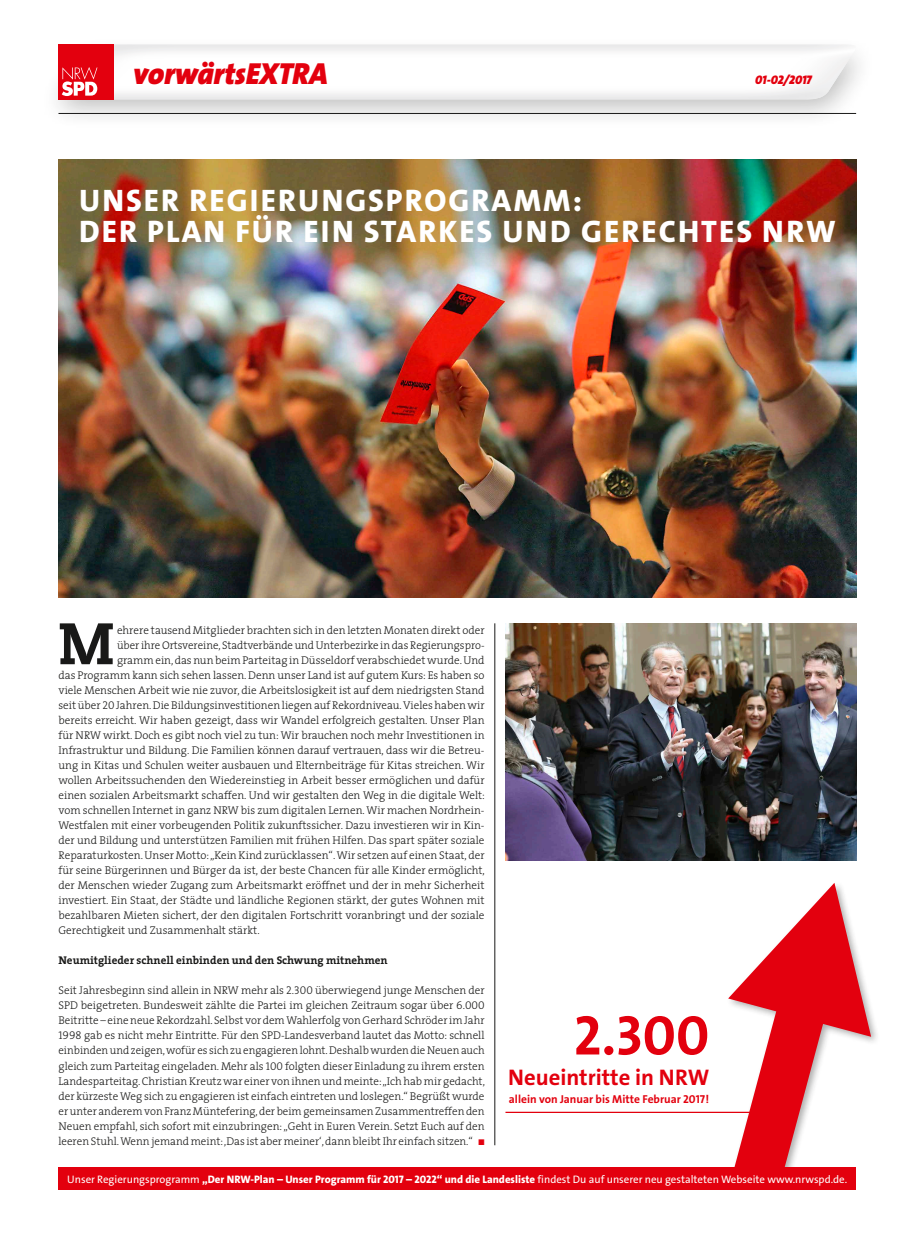
<style>
.page{position:relative;width:904px;height:1241px;background:#fff}
.page>*{position:absolute;margin:0;border:0;box-sizing:border-box;transform-origin:0 0}
.t1{font:800 58.38px "Caecilia LT Std";color:#191918}
.t2{font:56.25px "The Sans LP7 Bld";color:#e3000e}
.t3{font:31.25px/31.2px "The Sans LP8 Ex Bld";letter-spacing:.065em;color:#fff}
.t4{font:30.62px "The Sans LP9 Black IT";letter-spacing:-.005em;color:#e3000e}
.t5{font:22.62px "The Sans LP7 Bld";color:#e3000e}
.t6{font:12.5px "The Sans LP9 Black IT";letter-spacing:-.01em;color:#e3000e}
.t7{font:11.5px "The Sans LP7 Bld";color:#e3000e}
.t8{font:300 11.25px/15px "The Serif";color:#191918;text-align:justify}
.t9{font:700 11.25px "The Serif";color:#191918}
.t10{font:10.88px "The Sans LP5 Plain";color:#fff}
.s1{font-family:"The Serif Light Caps";font-weight:400}
.s2{color:#e3000e}
.s3{font-family:"The Sans LP8 Ex Bld"}
</style>
<div class="page">
<div style="left:725px;top:880px;width:155px;height:311px;background:#191918;opacity:.35"></div>
<svg style="left:728px;top:882px;width:143px;height:299px"></svg>
<hr style="left:505px;top:1111px;width:283px;height:1px;background:#e3000e">
<div style="left:40px;top:37px;width:837px;height:93px;background:#191918;opacity:.29"></div>
<hr style="left:58px;top:113px;width:798px;height:1px;background:#191918">
<img style="left:57px;top:44px;width:800px;height:55px">
<div style="left:58px;top:44px;width:56px;height:56px;background:#e3000e"></div>
<svg style="left:62px;top:67px;width:35px;height:29px"></svg>
<hr style="left:494px;top:623px;width:1px;height:521px;background:#191918">
<img style="left:58px;top:159px;width:798px;height:438px">
<div style="left:58px;top:1167px;width:798px;height:22px;background:#e3000e"></div>
<img style="left:505px;top:623px;width:351px;height:237px">
<h3 class="t4" style="left:133px;top:53px;width:196px">vorwärtsEXTRA</h3>
<p class="t6" style="left:755px;top:71px;width:58px">01-02/2017</p>
<h3 class="t3" style="left:79px;top:185px;width:758px">UNSER REGIERUNGSPROGRAMM:<br>DER PLAN FÜR EIN STARKES UND GERECHTES NRW</h3>
<h1 class="t1" style="left:58px;top:607px;width:57px">M</h1>
<p class="t8" style="left:117px;top:622px;width:369px">ehrere tausend Mitglieder brachten sich in den letzten Monaten direkt oder</p>
<p class="t8" style="left:117px;top:637px;width:369px">über ihre Ortsvereine, Stadtverbände und Unterbezirke in das Regierungspro-</p>
<p class="t8" style="left:117px;top:652px;width:369px">gramm ein, das nun beim Parteitag in Düsseldorf verabschiedet wurde. Und</p>
<p class="t8" style="left:58px;top:667px;width:427px">das Programm kann sich sehen lassen. Denn unser Land ist auf gutem Kurs: Es haben so</p>
<p class="t8" style="left:58px;top:682px;width:427px">viele Menschen Arbeit wie nie zuvor, die Arbeitslosigkeit ist auf dem niedrigsten Stand</p>
<p class="t8" style="left:58px;top:697px;width:427px">seit über <span class="s1">20</span> Jahren. Die Bildungsinvestitionen liegen auf Rekordniveau. Vieles haben wir</p>
<p class="t8" style="left:58px;top:712px;width:427px">bereits erreicht. Wir haben gezeigt, dass wir Wandel erfolgreich gestalten. Unser Plan</p>
<p class="t8" style="left:58px;top:727px;width:427px">für NRW wirkt. Doch es gibt noch viel zu tun: Wir brauchen noch mehr Investitionen in</p>
<p class="t8" style="left:58px;top:742px;width:427px">Infrastruktur und Bildung. Die Familien können darauf vertrauen, dass wir die Betreu-</p>
<p class="t8" style="left:58px;top:757px;width:427px">ung in Kitas und Schulen weiter ausbauen und Elternbeiträge für Kitas streichen. Wir</p>
<p class="t8" style="left:58px;top:772px;width:427px">wollen Arbeitssuchenden den Wiedereinstieg in Arbeit besser ermöglichen und dafür</p>
<p class="t8" style="left:58px;top:787px;width:428px">einen sozialen Arbeitsmarkt schaffen. Und wir gestalten den Weg in die digitale Welt:</p>
<p class="t8" style="left:58px;top:802px;width:427px">vom schnellen Internet in ganz NRW bis zum digitalen Lernen. Wir machen Nordrhein-</p>
<p class="t8" style="left:58px;top:817px;width:427px">Westfalen mit einer vorbeugenden Politik zukunftssicher. Dazu investieren wir in Kin-</p>
<p class="t8" style="left:58px;top:832px;width:427px">der und Bildung und unterstützen Familien mit frühen Hilfen. Das spart später soziale</p>
<p class="t8" style="left:58px;top:847px;width:427px">Reparaturkosten. Unser Motto: „Kein Kind zurücklassen“. Wir setzen auf einen Staat, der</p>
<p class="t8" style="left:58px;top:862px;width:428px">für seine Bürgerinnen und Bürger da ist, der beste Chancen für alle Kinder ermöglicht,</p>
<p class="t8" style="left:58px;top:877px;width:427px">der Menschen wieder Zugang zum Arbeitsmarkt eröffnet und der in mehr Sicherheit</p>
<p class="t8" style="left:58px;top:892px;width:427px">investiert. Ein Staat, der Städte und ländliche Regionen stärkt, der gutes Wohnen mit</p>
<p class="t8" style="left:58px;top:907px;width:427px">bezahlbaren Mieten sichert, der den digitalen Fortschritt voranbringt und der soziale</p>
<p class="t8" style="left:58px;top:922px;width:203px">Gerechtigkeit und Zusammenhalt stärkt.</p>
<p class="t9" style="left:58px;top:951px;width:331px">Neumitglieder schnell einbinden und den Schwung mitnehmen</p>
<p class="t8" style="left:58px;top:982px;width:428px">Seit Jahresbeginn sind allein in NRW mehr als <span class="s1">2</span>.<span class="s1">300</span> überwiegend junge Menschen der SPD beigetreten. Bundesweit zählte die Partei im gleichen Zeitraum sogar über <span class="s1">6</span>.<span class="s1">000<br></span>Beitritte – eine neue Rekordzahl. Selbst vor dem Wahlerfolg von Gerhard Schröder im Jahr <span class="s1">1998</span> gab es nicht mehr Eintritte. Für den SPD-Landesverband lautet das Motto: schnell einbinden und zeigen, wofür es sich zu engagieren lohnt. Deshalb wurden die Neuen auch gleich zum Parteitag eingeladen. Mehr als <span class="s1">100</span> folgten dieser Einladung zu ihrem ersten Landesparteitag. Christian Kreutz war einer von ihnen und meinte: „Ich hab mir gedacht, der kürzeste Weg sich zu engagieren ist einfach eintreten und loslegen.“ Begrüßt wurde er unter anderem von Franz Müntefering, der beim gemeinsamen Zusammentreffen den Neuen empfahl, sich sofort mit einzubringen: „Geht in Euren Verein. Setzt Euch auf den leeren Stuhl. Wenn jemand meint: ‚Das ist aber meiner‘, dann bleibt Ihr einfach sitzen.“ <span class="s2">■</span></p>
<h2 class="t2" style="left:573px;top:999px;width:137px">2.300</h2>
<h3 class="t5" style="left:508px;top:1062px;width:202px">Neueintritte in NRW</h3>
<p class="t7" style="left:509px;top:1091px;width:202px">allein von Januar bis Mitte Februar 2017!</p>
<p class="t10" style="left:67px;top:1171px;width:781px">Unser Regierungsprogramm <span class="s3">„Der NRW-Plan – Unser Programm für 2017 – 2022“ und die Landesliste</span> findest Du auf unserer neu gestalteten Webseite www.nrwspd.de.</p>
</div>
